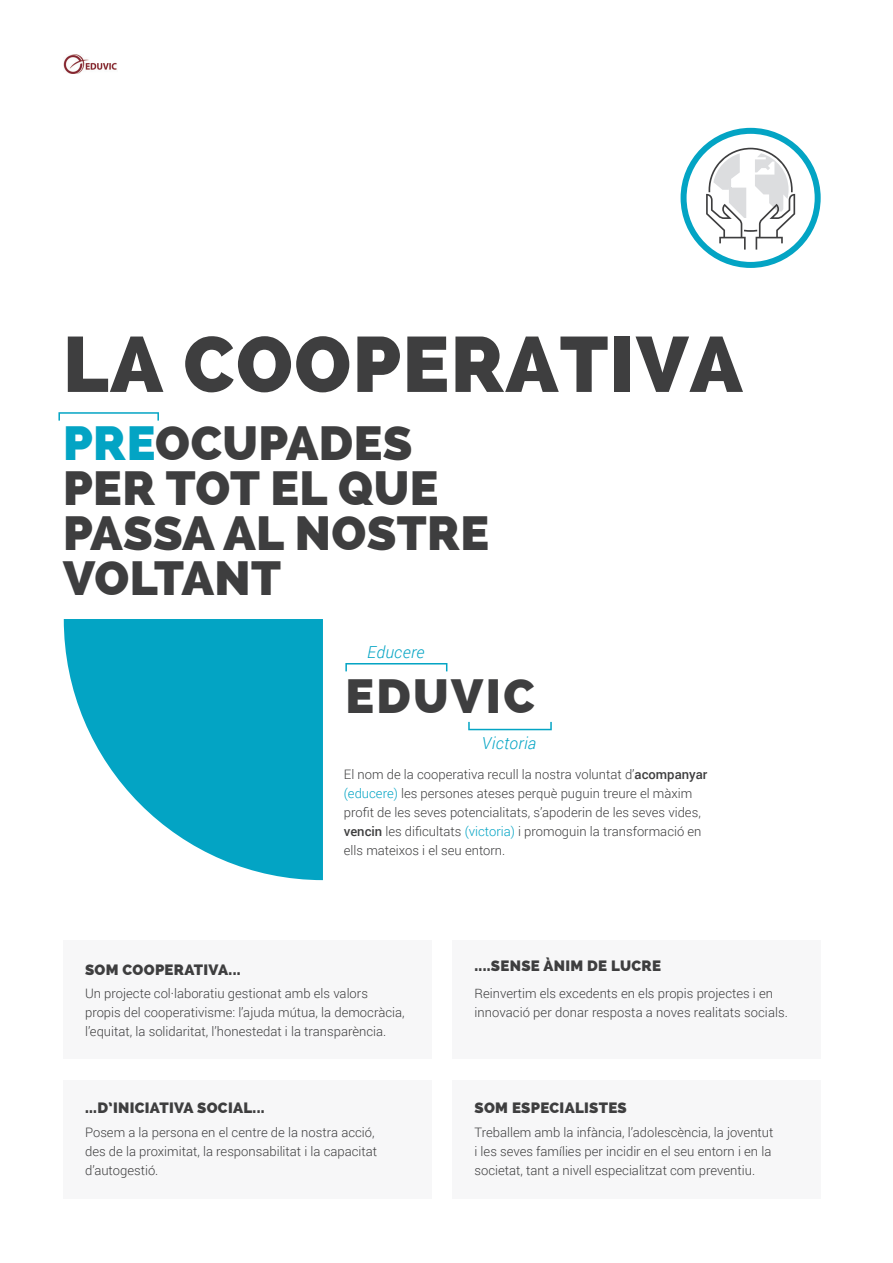
<style>
.page{position:relative;width:893px;height:1263px;background:#fff}
.page>*{position:absolute;margin:0;border:0;box-sizing:border-box;transform-origin:0 0}
.t1{font:800 78px "Raleway";letter-spacing:.02em;color:#3e3e3f}
.t2{font:800 48px/45px "Raleway";letter-spacing:.01em;color:#3e3e3f}
.t3{font:italic 300 16.5px "Roboto";letter-spacing:.02em;color:#03a4c4}
.t4{font:800 15px "Raleway";letter-spacing:.02em;color:#3e3e3f}
.t5{font:300 13.05px/19px "Roboto";color:#3e3e3f}
.s1{color:#03a4c4}
.s2{font-weight:500}
</style>
<div class="page">
<img style="left:64px;top:54px;width:53px;height:19px">
<div style="left:64px;top:1080px;width:368px;height:119px;background:#f7f7f8"></div>
<div style="left:453px;top:1080px;width:368px;height:119px;background:#f7f7f8"></div>
<div style="left:64px;top:940px;width:368px;height:119px;background:#f7f7f8"></div>
<div style="left:453px;top:940px;width:368px;height:119px;background:#f7f7f8"></div>
<svg style="left:64px;top:619px;width:259px;height:261px;fill:#03a4c4"></svg>
<svg style="left:345px;top:663px;width:102px;height:8px"></svg>
<svg style="left:468px;top:722px;width:84px;height:8px"></svg>
<svg style="left:58px;top:412px;width:101px;height:9px"></svg>
<div style="left:681px;top:128px;width:140px;height:140px;border:6px solid #03a4c4;border-radius:50%"></div>
<svg style="left:706px;top:148px;width:89px;height:102px"></svg>
<h1 class="t1" style="left:63px;top:319px;width:681px">LA COOPERATIVA</h1>
<h2 class="t2" style="left:63px;top:421px;width:428px"><span class="s1">PRE</span>OCUPADES<br>PER TOT EL QUE<br>PASSA AL NOSTRE<br>VOLTANT</h2>
<p class="t3" style="left:367px;top:640px;width:59px">Educere</p>
<h2 class="t2" style="left:345px;top:674px;width:191px">EDUVIC</h2>
<p class="t3" style="left:482px;top:731px;width:56px">Victoria</p>
<p class="t5" style="left:344px;top:764px;width:365px">El nom de la cooperativa recull la nostra voluntat d’<span class="s2">acompanyar </span><span class="s1">(educere)</span> les persones ateses perquè puguin treure el màxim profit de les seves potencialitats, s’apoderin de les seves vides, <span class="s2">vencin</span> les dificultats <span class="s1">(victoria)</span> i promoguin la transformació en ells mateixos i el seu entorn.</p>
<p class="t4" style="left:85px;top:961px;width:157px">SOM COOPERATIVA...</p>
<p class="t5" style="left:85px;top:984px;width:321px">Un projecte col·laboratiu gestionat amb els valors propis del cooperativisme: l’ajuda mútua, la democràcia, l’equitat, la solidaritat, l’honestedat i la transparència.</p>
<p class="t4" style="left:85px;top:1099px;width:181px">...D’INICIATIVA SOCIAL...</p>
<p class="t5" style="left:85px;top:1122px;width:294px">Posem a la persona en el centre de la nostra acció, des de la proximitat, la responsabilitat i la capacitat d’autogestió.</p>
<p class="t4" style="left:474px;top:957px;width:188px">....SENSE ÀNIM DE LUCRE</p>
<p class="t5" style="left:474px;top:983px;width:315px">Reinvertim els excedents en els propis projectes i en innovació per donar resposta a noves realitats socials.</p>
<p class="t4" style="left:474px;top:1099px;width:154px">SOM ESPECIALISTES</p>
<p class="t5" style="left:474px;top:1122px;width:300px">Treballem amb la infància, l’adolescència, la joventut i les seves famílies per incidir en el seu entorn i en la societat, tant a nivell especialitzat com preventiu.</p>
</div>
